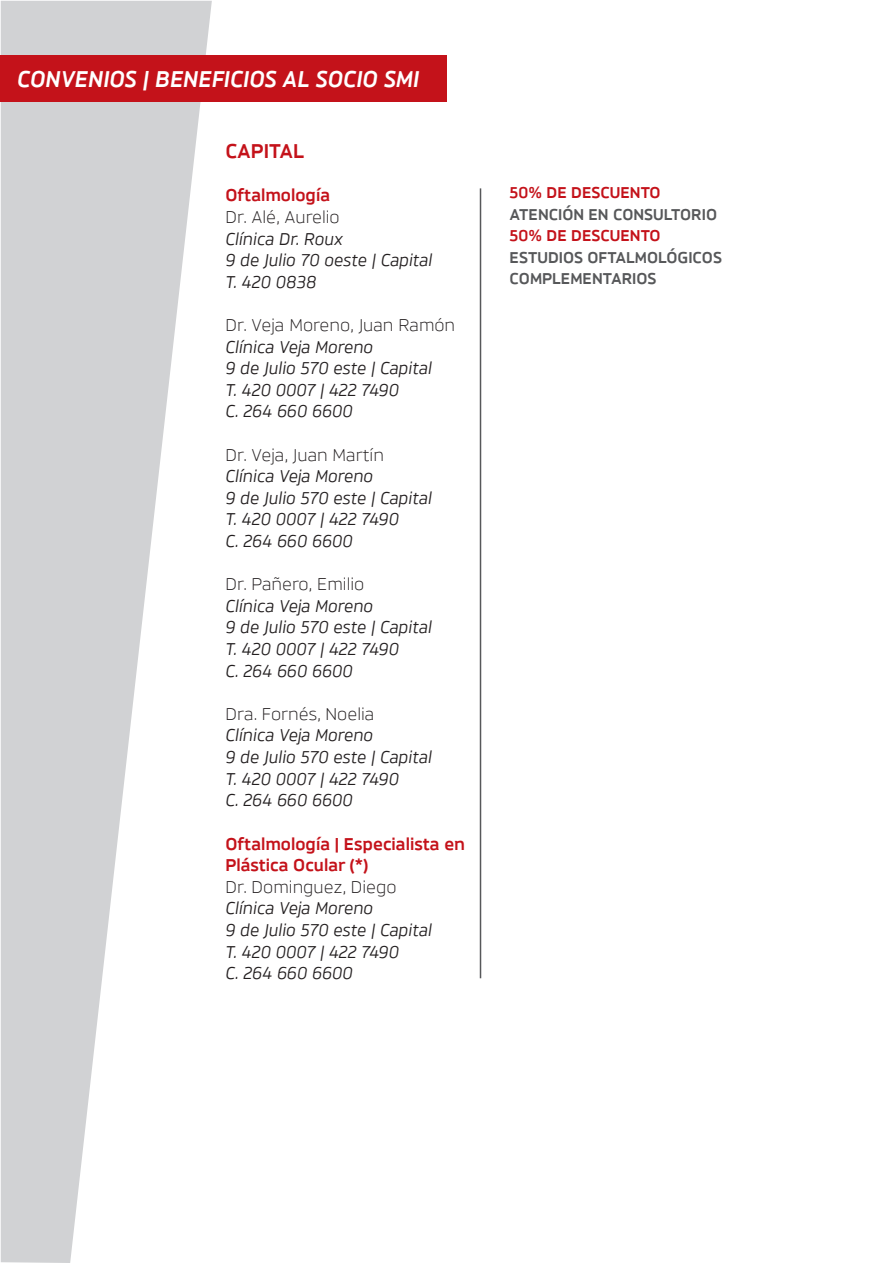
<style>
.page{position:relative;width:893px;height:1263px;background:#fff}
.page>*{position:absolute;margin:0;border:0;box-sizing:border-box;transform-origin:0 0}
.t1{font:italic 700 24px "Brokman";color:#fff}
.t2{font:700 21px "Brokman";color:#c4121a}
.t3{font:italic 18px "Brokman";color:#231f20}
.t4{font:18px/21.6px "Brokman";color:#231f20}
.t5{font:700 18px/21.6px "Brokman";color:#c4121a}
.t6{font:700 16.5px "Brokman";color:#57585a}
.t7{font:700 16.5px "Brokman";color:#c4121a}
.s1{font-style:italic}
</style>
<div class="page">
<svg style="left:1px;top:1px;width:211px;height:1262px;fill:#d1d2d4"></svg>
<div style="left:0;top:55px;width:446px;height:46px;background:#c4121a"></div>
<hr style="left:480px;top:188px;width:1px;height:790px;background:#57585a">
<p class="t1" style="left:17px;top:64px;width:404px">CONVENIOS | BENEFICIOS AL SOCIO SMI</p>
<p class="t2" style="left:225px;top:138px;width:80px">CAPITAL</p>
<p class="t5" style="left:225px;top:185px;width:106px">Oftalmología</p>
<p class="t4" style="left:225px;top:206px;width:116px">Dr. Alé, Aurelio</p>
<p class="t3" style="left:225px;top:228px;width:119px">Clínica Dr. Roux</p>
<p class="t3" style="left:225px;top:250px;width:209px">9 de Julio 70 oeste | Capital</p>
<p class="t3" style="left:225px;top:271px;width:93px">T. 420 0838</p>
<p class="t4" style="left:225px;top:314px;width:231px">Dr. Veja Moreno, Juan Ramón<br><span class="s1">Clínica Veja Moreno</span></p>
<p class="t3" style="left:225px;top:358px;width:208px">9 de Julio 570 este | Capital</p>
<p class="t3" style="left:225px;top:379px;width:175px">T. 420 0007 | 422 7490</p>
<p class="t3" style="left:225px;top:401px;width:129px">C. 264 660 6600</p>
<p class="t4" style="left:225px;top:444px;width:160px">Dr. Veja, Juan Martín</p>
<p class="t3" style="left:225px;top:466px;width:149px">Clínica Veja Moreno</p>
<p class="t3" style="left:225px;top:487px;width:208px">9 de Julio 570 este | Capital</p>
<p class="t3" style="left:225px;top:509px;width:175px">T. 420 0007 | 422 7490</p>
<p class="t3" style="left:225px;top:530px;width:129px">C. 264 660 6600</p>
<p class="t4" style="left:225px;top:573px;width:141px">Dr. Pañero, Emilio</p>
<p class="t3" style="left:225px;top:595px;width:149px">Clínica Veja Moreno</p>
<p class="t3" style="left:225px;top:617px;width:208px">9 de Julio 570 este | Capital</p>
<p class="t3" style="left:225px;top:638px;width:175px">T. 420 0007 | 422 7490</p>
<p class="t3" style="left:225px;top:660px;width:129px">C. 264 660 6600</p>
<p class="t4" style="left:225px;top:703px;width:151px">Dra. Fornés, Noelia</p>
<p class="t3" style="left:225px;top:725px;width:149px">Clínica Veja Moreno</p>
<p class="t3" style="left:225px;top:746px;width:208px">9 de Julio 570 este | Capital</p>
<p class="t3" style="left:225px;top:768px;width:175px">T. 420 0007 | 422 7490</p>
<p class="t3" style="left:225px;top:790px;width:129px">C. 264 660 6600</p>
<p class="t5" style="left:225px;top:833px;width:241px">Oftalmología | Especialista en<br>Plástica Ocular (*)</p>
<p class="t4" style="left:225px;top:876px;width:173px">Dr. Dominguez, Diego</p>
<p class="t3" style="left:225px;top:898px;width:149px">Clínica Veja Moreno</p>
<p class="t3" style="left:225px;top:919px;width:208px">9 de Julio 570 este | Capital</p>
<p class="t3" style="left:225px;top:941px;width:175px">T. 420 0007 | 422 7490</p>
<p class="t3" style="left:225px;top:962px;width:129px">C. 264 660 6600</p>
<p class="t7" style="left:510px;top:182px;width:153px">50% DE DESCUENTO</p>
<p class="t6" style="left:510px;top:204px;width:209px">ATENCIÓN EN CONSULTORIO</p>
<p class="t7" style="left:510px;top:226px;width:153px">50% DE DESCUENTO</p>
<p class="t6" style="left:510px;top:247px;width:214px">ESTUDIOS OFTALMOLÓGICOS</p>
<p class="t6" style="left:510px;top:269px;width:148px">COMPLEMENTARIOS</p>
</div>
